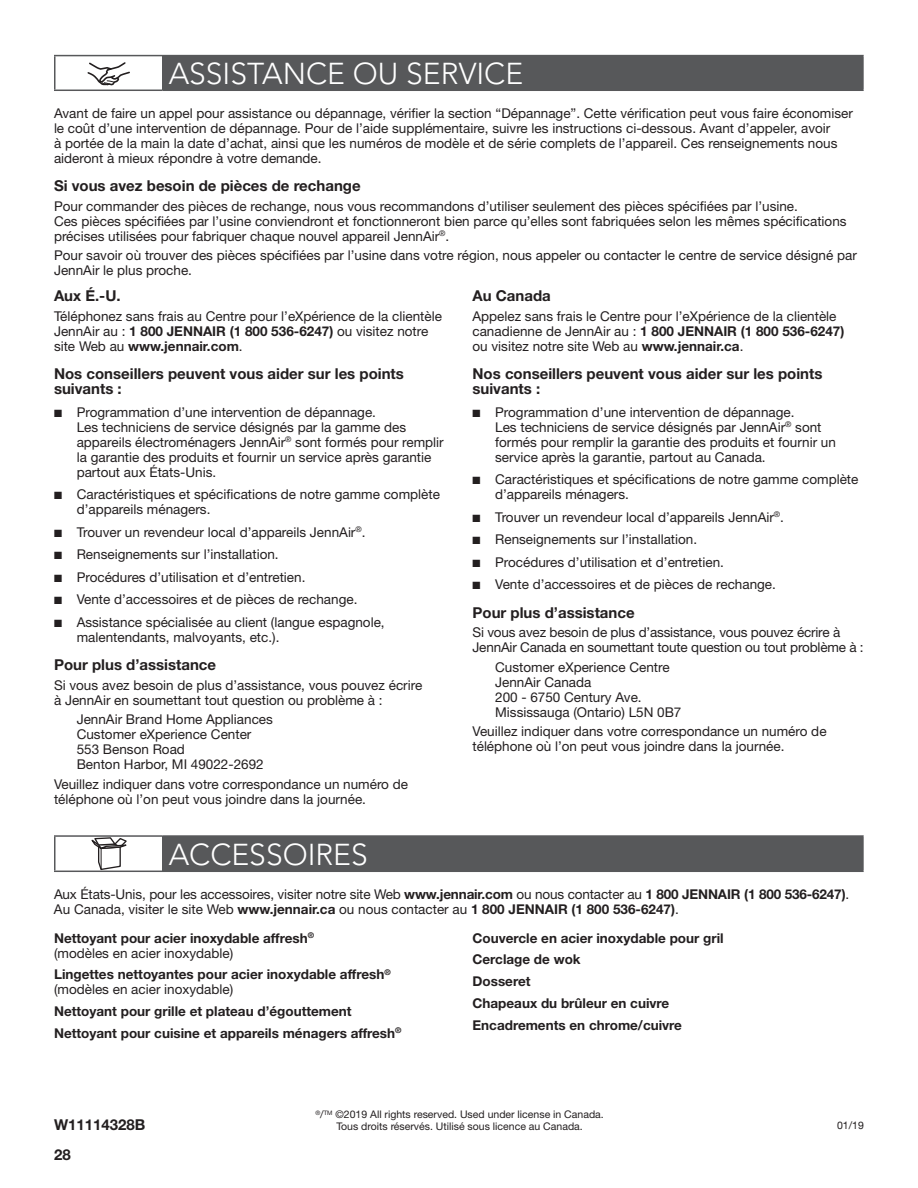
<style>
.page{position:relative;width:918px;height:1188px;background:#fff}
.page>*{position:absolute;margin:0;border:0;box-sizing:border-box;transform-origin:0 0}
.Heading_1_Left{font:300 30px "Avenir LT Std";color:#fff}
.Body_Bold{font:700 15px/15px "Helvetica Neue LT Std";color:#231f20}
.Body_Bold_copy{font:700 15px "Helvetica Neue LT Std";color:#231f20}
.Cover_Part_Number{font:700 15px "Helvetica Neue";color:#231f20}
.Body{font:13.5px/15px "Helvetica Neue LT Std";color:#231f20}
.Body_Bold-2{font:700 13.5px "Helvetica Neue LT Std";color:#231f20}
.Body_Indent{font:13.5px/15px "Helvetica Neue LT Std";color:#231f20}
.Body-2{font:700 13.5px/15px "Helvetica Neue LT Std";color:#231f20}
.t1{font:10.5px "Helvetica Neue LT Std";color:#231f20}
.Cover_Part_Number-2{font:10.5px "Helvetica Neue";color:#231f20}
.s1{font-weight:700}
.s2{font-weight:400}
</style>
<div class="page">
<div style="left:163px;top:836px;width:700px;height:35px;background:#57585a"></div>
<hr style="left:54px;top:835px;width:109px;height:2px;background:#57585a">
<hr style="left:54px;top:837px;width:2px;height:34px;background:#57585a">
<hr style="left:163px;top:835px;width:701px;height:2px;background:#57585a">
<hr style="left:862px;top:837px;width:2px;height:34px;background:#57585a">
<hr style="left:54px;top:871px;width:109px;height:1px;background:#57585a">
<hr style="left:163px;top:871px;width:701px;height:1px;background:#57585a">
<svg style="left:91px;top:837px;width:36px;height:34px"></svg>
<div style="left:163px;top:56px;width:700px;height:34px;background:#57585a"></div>
<hr style="left:54px;top:55px;width:109px;height:1px;background:#57585a">
<hr style="left:54px;top:56px;width:2px;height:34px;background:#57585a">
<hr style="left:163px;top:55px;width:701px;height:1px;background:#57585a">
<hr style="left:862px;top:56px;width:2px;height:34px;background:#57585a">
<hr style="left:54px;top:90px;width:109px;height:1px;background:#57585a">
<hr style="left:163px;top:90px;width:701px;height:1px;background:#57585a">
<svg style="left:87px;top:62px;width:43px;height:24px"></svg>
<h1 class="Heading_1_Left" style="left:169px;top:56px;width:356px">ASSISTANCE OU SERVICE</h1>
<p class="Body" style="left:54px;top:105px;width:800px">Avant de faire un appel pour assistance ou dépannage, vérifier la section “Dépannage”. Cette vérification peut vous faire économiser le coût d’une intervention de dépannage. Pour de l’aide supplémentaire, suivre les instructions ci-dessous. Avant d’appeler, avoir<br>à portée de la main la date d’achat, ainsi que les numéros de modèle et de série complets de l’appareil. Ces renseignements nous aideront à mieux répondre à votre demande.</p>
<p class="Body_Bold_copy" style="left:54px;top:177px;width:308px">Si vous avez besoin de pièces de rechange</p>
<p class="Body" style="left:54px;top:198px;width:794px">Pour commander des pièces de rechange, nous vous recommandons d’utiliser seulement des pièces spécifiées par l’usine.<br>Ces pièces spécifiées par l’usine conviendront et fonctionneront bien parce qu’elles sont fabriquées selon les mêmes spécifications précises utilisées pour fabriquer chaque nouvel appareil JennAir<sup>®</sup>.</p>
<p class="Body" style="left:54px;top:248px;width:804px">Pour savoir où trouver des pièces spécifiées par l’usine dans votre région, nous appeler ou contacter le centre de service désigné par<br>JennAir le plus proche.</p>
<p class="Body_Bold_copy" style="left:54px;top:287px;width:68px">Aux É.-U.</p>
<p class="Body" style="left:54px;top:308px;width:390px">Téléphonez sans frais au Centre pour l’eXpérience de la clientèle<br>JennAir au : <span class="s1">1 800 JENNAIR (1 800 536-6247)</span> ou visitez notre site Web au <span class="s1">www.jennair.com</span>.</p>
<p class="Body_Bold" style="left:54px;top:366px;width:351px">Nos conseillers peuvent vous aider sur les points suivants :</p>
<p class="Body" style="left:77px;top:404px;width:369px;text-indent:-23px">■ Programmation d’une intervention de dépannage.<br>Les techniciens de service désignés par la gamme des appareils électroménagers JennAir<sup>®</sup> sont formés pour remplir la garantie des produits et fournir un service après garantie partout aux États-Unis.</p>
<p class="Body" style="left:77px;top:487px;width:365px;text-indent:-23px">■ Caractéristiques et spécifications de notre gamme complète d’appareils ménagers.</p>
<p class="Body" style="left:54px;top:524px;width:313px">■ Trouver un revendeur local d’appareils JennAir<sup>®</sup>.</p>
<p class="Body" style="left:54px;top:547px;width:226px">■ Renseignements sur l’installation.</p>
<p class="Body" style="left:54px;top:569px;width:253px">■ Procédures d’utilisation et d’entretien.</p>
<p class="Body" style="left:54px;top:592px;width:305px">■ Vente d’accessoires et de pièces de rechange.</p>
<p class="Body" style="left:77px;top:614px;width:310px;text-indent:-23px">■ Assistance spécialisée au client (langue espagnole, malentendants, malvoyants, etc.).</p>
<p class="Body_Bold" style="left:54px;top:657px;width:164px">Pour plus d’assistance</p>
<p class="Body" style="left:54px;top:677px;width:370px">Si vous avez besoin de plus d’assistance, vous pouvez écrire à JennAir en soumettant tout question ou problème à :</p>
<p class="Body_Indent" style="left:77px;top:712px;width:198px">JennAir Brand Home Appliances<br>Customer eXperience Center<br>553 Benson Road<br>Benton Harbor, MI 49022-2692</p>
<p class="Body" style="left:54px;top:776px;width:356px">Veuillez indiquer dans votre correspondance un numéro de téléphone où l’on peut vous joindre dans la journée.</p>
<p class="Body_Bold_copy" style="left:472px;top:287px;width:80px">Au Canada</p>
<p class="Body" style="left:472px;top:308px;width:373px">Appelez sans frais le Centre pour l’eXpérience de la clientèle canadienne de JennAir au : <span class="s1">1 800 JENNAIR (1 800 536-6247) </span>ou visitez notre site Web au <span class="s1">www.jennair.ca</span>.</p>
<p class="Body_Bold" style="left:472px;top:366px;width:351px">Nos conseillers peuvent vous aider sur les points suivants :</p>
<p class="Body" style="left:495px;top:404px;width:342px;text-indent:-23px">■ Programmation d’une intervention de dépannage.<br>Les techniciens de service désignés par JennAir<sup>®</sup> sont formés pour remplir la garantie des produits et fournir un service après la garantie, partout au Canada.</p>
<p class="Body" style="left:495px;top:472px;width:365px;text-indent:-23px">■ Caractéristiques et spécifications de notre gamme complète d’appareils ménagers.</p>
<p class="Body" style="left:472px;top:509px;width:313px">■ Trouver un revendeur local d’appareils JennAir<sup>®</sup>.</p>
<p class="Body" style="left:472px;top:532px;width:226px">■ Renseignements sur l’installation.</p>
<p class="Body" style="left:472px;top:554px;width:253px">■ Procédures d’utilisation et d’entretien.</p>
<p class="Body" style="left:472px;top:577px;width:305px">■ Vente d’accessoires et de pièces de rechange.</p>
<p class="Body_Bold" style="left:472px;top:604px;width:164px">Pour plus d’assistance</p>
<p class="Body" style="left:472px;top:625px;width:393px">Si vous avez besoin de plus d’assistance, vous pouvez écrire à<br>JennAir Canada en soumettant toute question ou tout problème à :</p>
<p class="Body_Indent" style="left:495px;top:659px;width:188px">Customer eXperience Centre<br>JennAir Canada<br>200 - 6750 Century Ave.<br>Mississauga (Ontario) L5N 0B7</p>
<p class="Body" style="left:472px;top:724px;width:356px">Veuillez indiquer dans votre correspondance un numéro de téléphone où l’on peut vous joindre dans la journée.</p>
<h1 class="Heading_1_Left" style="left:169px;top:837px;width:201px">ACCESSOIRES</h1>
<p class="Body" style="left:54px;top:886px;width:797px">Aux États-Unis, pour les accessoires, visiter notre site Web <span class="s1">www.jennair.com</span> ou nous contacter au <span class="s1">1 800 JENNAIR (1 800 536-6247)</span>.<br>Au Canada, visiter le site Web <span class="s1">www.jennair.ca</span> ou nous contacter au <span class="s1">1 800 JENNAIR (1 800 536-6247)</span>.</p>
<p class="Body-2" style="left:54px;top:930px;width:262px">Nettoyant pour acier inoxydable affresh<sup>® </sup><span class="s2">(modèles en acier inoxydable)</span></p>
<p class="Body-2" style="left:54px;top:967px;width:338px">Lingettes nettoyantes pour acier inoxydable affresh<sup>® </sup><span class="s2">(modèles en acier inoxydable)</span></p>
<p class="Body_Bold-2" style="left:54px;top:1003px;width:299px">Nettoyant pour grille et plateau d’égouttement</p>
<p class="Body_Bold-2" style="left:54px;top:1025px;width:349px">Nettoyant pour cuisine et appareils ménagers affresh<sup>®</sup></p>
<p class="Body_Bold-2" style="left:472px;top:929px;width:253px">Couvercle en acier inoxydable pour gril</p>
<p class="Body_Bold-2" style="left:472px;top:951px;width:110px">Cerclage de wok</p>
<p class="Body_Bold-2" style="left:472px;top:973px;width:60px">Dosseret</p>
<p class="Body_Bold-2" style="left:472px;top:995px;width:198px">Chapeaux du brûleur en cuivre</p>
<p class="Body_Bold-2" style="left:472px;top:1016px;width:211px">Encadrements en chrome/cuivre</p>
<p class="t1" style="left:315px;top:1108px;width:290px"><sup>®</sup>/<sup>TM</sup> ©2019 All rights reserved. Used under license in Canada.</p>
<p class="t1" style="left:336px;top:1120px;width:248px">Tous droits réservés. Utilisé sous licence au Canada.</p>
<p class="Cover_Part_Number" style="left:54px;top:1116px;width:93px">W11114328B</p>
<p class="Cover_Part_Number-2" style="left:837px;top:1119px;width:28px">01/19</p>
<p class="Body_Bold" style="left:54px;top:1146px;width:18px">28</p>
</div>
